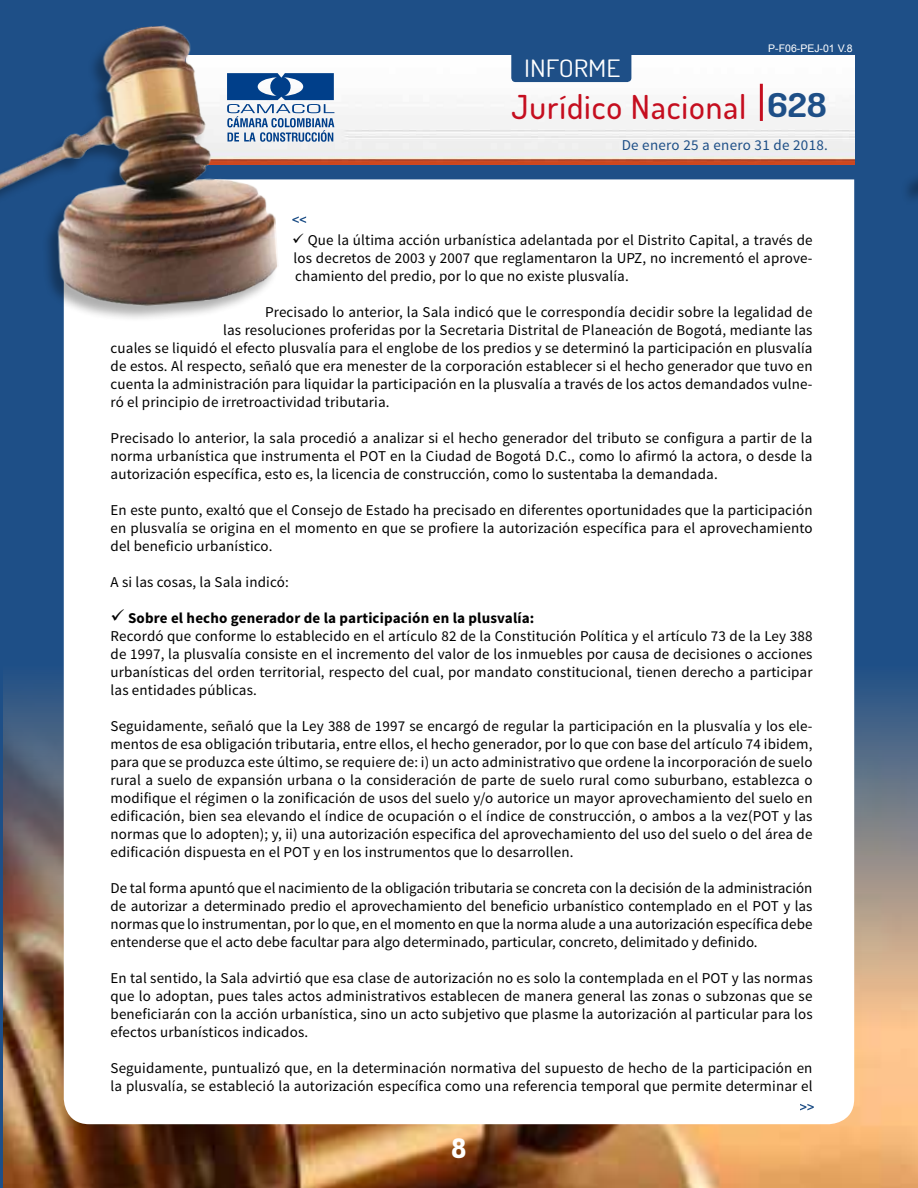
<style>
.page{position:relative;width:918px;height:1188px;background:#1e4f87}
.page>*{position:absolute;margin:0;border:0;box-sizing:border-box;transform-origin:0 0}
.t1{font:500 33px "Dosis";letter-spacing:.03em;color:#c50e1f}
.t2{font:800 27px "Dosis";color:#fff}
.t3{font:24px "Dosis";color:#fff;scale:1.14 1}
.t4{font:15px/18px "Source Sans Pro";letter-spacing:.01em;color:#000;text-align:justify}
.t5{font:15px "Source Sans Pro";letter-spacing:.02em;color:#1e4f87}
.t6{font:10.5px "Arial";color:#fff}
.s1{font-weight:700;color:#1e4f87}
.s2{font-weight:700}
</style>
<div class="page">
<img style="left:4px;top:665px;width:914px;height:523px">
<div style="left:64px;top:179px;width:790px;height:945px;background:#fff"></div>
<img style="left:281px;top:55px;width:573px;height:109px">
<div style="left:511px;top:37px;width:120px;height:45px;background:#1e4f87;border-radius:4px"></div>
<hr style="left:760px;top:84px;width:3px;height:37px;background:#c50e1f">
<div style="left:0;top:26px;width:278px;height:297px;background:#000;opacity:.32"></div>
<img style="left:0;top:25px;width:281px;height:291px">
<svg style="left:227px;top:73px;width:107px;height:69px;background:#7898be"></svg>
<svg style="left:292px;top:216px;width:14px;height:7px"></svg>
<svg style="left:800px;top:1104px;width:14px;height:6px"></svg>
<h3 class="t3" style="left:524px;top:53px;width:86px">INFORME</h3>
<p class="t6" style="left:768px;top:42px;width:86px">P-F06-PEJ-01 V.8</p>
<h1 class="t1" style="left:512px;top:85px;width:317px">Jurídico Nacional <span class="s1">628</span></h1>
<p class="t5" style="left:622px;top:136px;width:208px">De enero 25 a enero 31 de 2018.</p>
<p class="t4" style="left:292px;top:231px;width:522px">✓ Que la última acción urbanística adelantada por el Distrito Capital, a través de los decretos de 2003 y 2007 que reglamentaron la UPZ, no incrementó el aprove&shy;chamiento del predio, por lo que no existe plusvalía.</p>
<p class="t4" style="left:265px;top:303px;width:549px">Precisado lo anterior, la Sala indicó que le correspondía decidir sobre la legalidad de</p>
<p class="t4" style="left:223px;top:321px;width:591px">las resoluciones proferidas por la Secretaria Distrital de Planeación de Bogotá, mediante las</p>
<p class="t4" style="left:111px;top:339px;width:704px">cuales se liquidó el efecto plusvalía para el englobe de los predios y se determinó la participación en plusvalía</p>
<p class="t4" style="left:111px;top:357px;width:704px">de estos. Al respecto, señaló que era menester de la corporación establecer si el hecho generador que tuvo en</p>
<p class="t4" style="left:111px;top:375px;width:703px">cuenta la administración para liquidar la participación en la plusvalía a través de los actos demandados vulne-</p>
<p class="t4" style="left:111px;top:393px;width:281px">ró el principio de irretroactividad tributaria.</p>
<p class="t4" style="left:111px;top:429px;width:704px">Precisado lo anterior, la sala procedió a analizar si el hecho generador del tributo se configura a partir de la norma urbanística que instrumenta el POT en la Ciudad de Bogotá D.C., como lo afirmó la actora, o desde la autorización específica, esto es, la licencia de construcción, como lo sustentaba la demandada.</p>
<p class="t4" style="left:111px;top:501px;width:704px">En este punto, exaltó que el Consejo de Estado ha precisado en diferentes oportunidades que la participación en plusvalía se origina en el momento en que se profiere la autorización específica para el aprovechamiento del beneficio urbanístico.</p>
<p class="t4" style="left:111px;top:573px;width:180px">A si las cosas, la Sala indicó:</p>
<p class="t4" style="left:111px;top:609px;width:704px;text-align:left">✓ <span class="s2">Sobre el hecho generador de la participación en la plusvalía:<br></span>Recordó que conforme lo establecido en el artículo 82 de la Constitución Política y el artículo 73 de la Ley 388 de 1997, la plusvalía consiste en el incremento del valor de los inmuebles por causa de decisiones o acciones urbanísticas del orden territorial, respecto del cual, por mandato constitucional, tienen derecho a participar las entidades públicas.</p>
<p class="t4" style="left:111px;top:717px;width:704px">Seguidamente, señaló que la Ley 388 de 1997 se encargó de regular la participación en la plusvalía y los ele&shy;mentos de esa obligación tributaria, entre ellos, el hecho generador, por lo que con base del artículo 74 ibidem, para que se produzca este último, se requiere de: i) un acto administrativo que ordene la incorporación de suelo rural a suelo de expansión urbana o la consideración de parte de suelo rural como suburbano, establezca o modifique el régimen o la zonificación de usos del suelo y/o autorice un mayor aprovechamiento del suelo en edificación, bien sea elevando el índice de ocupación o el índice de construcción, o ambos a la vez(POT y las normas que lo adopten); y, ii) una autorización especifica del aprovechamiento del uso del suelo o del área de edificación dispuesta en el POT y en los instrumentos que lo desarrollen.</p>
<p class="t4" style="left:111px;top:879px;width:704px">De tal forma apuntó que el nacimiento de la obligación tributaria se concreta con la decisión de la administración de autorizar a determinado predio el aprovechamiento del beneficio urbanístico contemplado en el POT y las normas que lo instrumentan, por lo que, en el momento en que la norma alude a una autorización específica debe entenderse que el acto debe facultar para algo determinado, particular, concreto, delimitado y definido.</p>
<p class="t4" style="left:111px;top:969px;width:704px">En tal sentido, la Sala advirtió que esa clase de autorización no es solo la contemplada en el POT y las normas que lo adoptan, pues tales actos administrativos establecen de manera general las zonas o subzonas que se beneficiarán con la acción urbanística, sino un acto subjetivo que plasme la autorización al particular para los efectos urbanísticos indicados.</p>
<p class="t4" style="left:111px;top:1059px;width:704px">Seguidamente, puntualizó que, en la determinación normativa del supuesto de hecho de la participación en la plusvalía, se estableció la autorización específica como una referencia temporal que permite determinar el</p>
<h2 class="t2" style="left:452px;top:1131px;width:16px">8</h2>
</div>
